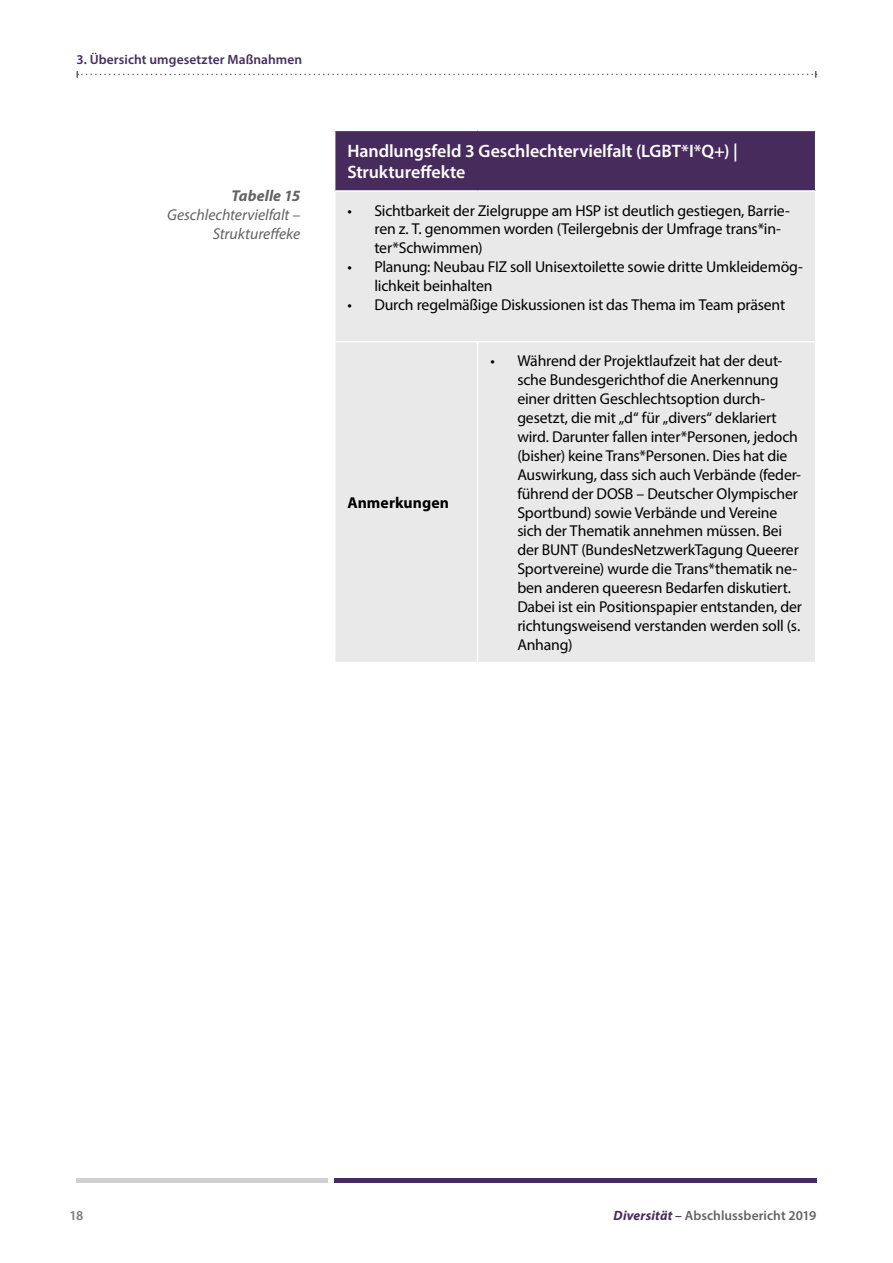
<style>
.page{position:relative;width:893px;height:1263px;background:#fff}
.page>*{position:absolute;margin:0;border:0;box-sizing:border-box;transform-origin:0 0}
.t1{font:600 18px/21.6px "Myriad Pro";letter-spacing:-.005em;color:#fff}
.t2{font:15.75px/18.9px "Myriad Pro";letter-spacing:-.01em;color:#000}
.t3{font:italic 15.75px/18.9px "Myriad Pro";letter-spacing:-.005em;color:#646363;text-align:right}
.t4{font:700 15.75px "Myriad Pro";letter-spacing:.005em;color:#000}
.t5{font:italic 700 15.75px "Myriad Pro";letter-spacing:.005em;color:#646363}
.t6{font:600 13.5px "Myriad Pro";letter-spacing:.005em;color:#646363}
.t7{font:600 13.5px "Myriad Pro";letter-spacing:.01em;color:#472b5d}
.t8{font:600 13.5px "Myriad Pro";color:#7c7b7b}
.s1{font-weight:700;font-style:italic;color:#472b5d}
.s2{color:#472b5d}
</style>
<div class="page">
<svg style="left:77px;top:71px;width:740px;height:7px"></svg>
<hr style="left:334px;top:1178px;width:482px;height:4px;background:#472b5d">
<hr style="left:77px;top:1178px;width:251px;height:4px;background:#d0d0d0">
<div style="left:335px;top:130px;width:481px;height:61px;background:#472b5d"></div>
<div style="left:335px;top:192px;width:480px;height:470px;background:#e9e9e9"></div>
<hr style="left:334px;top:130px;width:144px;height:1px;background:#fff">
<hr style="left:478px;top:130px;width:338px;height:1px;background:#fff">
<hr style="left:815px;top:131px;width:1px;height:59px;background:#fff">
<hr style="left:334px;top:190px;width:144px;height:2px;background:#fff">
<hr style="left:478px;top:190px;width:338px;height:2px;background:#fff">
<hr style="left:334px;top:341px;width:144px;height:1px;background:#fff">
<hr style="left:478px;top:341px;width:338px;height:1px;background:#fff">
<hr style="left:477px;top:342px;width:1px;height:320px;background:#fff">
<p class="t7" style="left:77px;top:51px;width:227px">3. Übersicht umgesetzter Maßnahmen</p>
<p class="t5" style="left:232px;top:185px;width:70px">Tabelle 15</p>
<p class="t3" style="left:167px;top:205px;width:134px">Geschlechtervielfalt –<br>Struktureffeke</p>
<p class="t1" style="left:347px;top:139px;width:392px">Handlungsfeld 3 Geschlechtervielfalt (LGBT*I*Q+) |<br>Struktureffekte</p>
<p class="t2" style="left:374px;top:201px;width:417px;text-indent:-27px">• Sichtbarkeit der Zielgruppe am HSP ist deutlich gestiegen, Barrie&shy;ren z. T. genommen worden (Teilergebnis der Umfrage trans*in&shy;ter*Schwimmen)</p>
<p class="t2" style="left:374px;top:257px;width:430px;text-indent:-27px">• Planung: Neubau FIZ soll Unisextoilette sowie dritte Umkleidemög&shy;lichkeit beinhalten</p>
<p class="t2" style="left:347px;top:295px;width:439px">• Durch regelmäßige Diskussionen ist das Thema im Team präsent</p>
<p class="t4" style="left:347px;top:492px;width:103px">Anmerkungen</p>
<p class="t2" style="left:517px;top:351px;width:286px;text-indent:-27px">• Während der Projektlaufzeit hat der deut&shy;sche Bundesgerichthof die Anerkennung einer dritten Geschlechtsoption durch&shy;gesetzt, die mit „d“ für „divers“ deklariert wird. Darunter fallen inter*Personen, jedoch (bisher) keine Trans*Personen. Dies hat die Auswirkung, dass sich auch Verbände (feder&shy;führend der DOSB – Deutscher Olympischer Sportbund) sowie Verbände und Vereine sich der Thematik annehmen müssen. Bei der BUNT (BundesNetzwerkTagung Queerer Sportvereine) wurde die Trans*thematik ne&shy;ben anderen queeresn Bedarfen diskutiert.<br>Dabei ist ein Positionspapier entstanden, der richtungsweisend verstanden werden soll (s.<br>Anhang)</p>
<p class="t8" style="left:70px;top:1207px;width:15px">18</p>
<p class="t6" style="left:614px;top:1207px;width:204px"><span class="s1">Diversität</span> <span class="s2">–</span> Abschlussbericht 2019</p>
</div>
